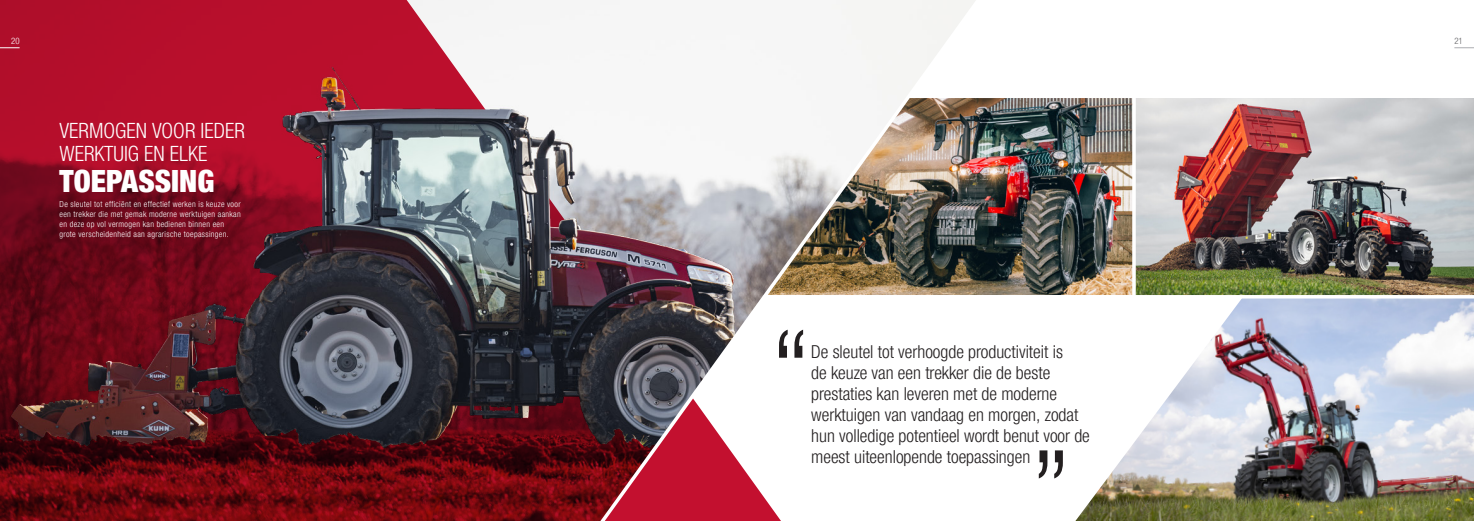
<style>
.page{position:relative;width:1474px;height:521px;background:#fff}
.page>*{position:absolute;margin:0;border:0;box-sizing:border-box;transform-origin:0 0}
.Pull-out_quote_text{font:300 condensed 116.81px "Helvetica Neue LTW1 G";color:#231f20}
.Headings-WHite{font:900 condensed 30.62px "Helvetica Neue LTW1 G";color:#fff}
.Headings-WHite-2{font:300 condensed 21px/22.8px "Helvetica Neue LTW1 G";color:#fff}
.Pull-out_quote_text-2{font:300 condensed 17.85px/21px "Helvetica Neue LTW1 G";color:#231f20}
.t1{font:300 condensed 8.75px "Helvetica Neue LTW1 G";color:#fff}
.t2{font:300 condensed 8.75px "Helvetica Neue LTW1 G";color:#5f5f62}
.Body_Copy-White{font:300 condensed 8.31px/10px "Helvetica Neue LTW1 G";letter-spacing:.04em;color:#fff}
</style>
<div class="page">
<img style="left:999px;top:98px;width:133px;height:197px">
<img style="left:1075px;top:298px;width:398px;height:223px">
<img style="left:1135px;top:98px;width:338px;height:197px">
<svg style="left:0;top:0;width:581px;height:521px;background:#78303d"></svg>
<img style="left:581px;top:0;width:418px;height:521px">
<svg style="left:1454px;top:48px;width:19px;height:1px"></svg>
<svg style="left:0;top:48px;width:20px;height:1px"></svg>
<p class="t1" style="left:11px;top:36px;width:10px">20</p>
<p class="t2" style="left:1454px;top:35px;width:10px">21</p>
<p class="Headings-WHite-2" style="left:60px;top:120px;width:187px">VERMOGEN VOOR IEDER<br>WERKTUIG EN ELKE</p>
<p class="Headings-WHite" style="left:60px;top:162px;width:156px">TOEPASSING</p>
<p class="Body_Copy-White" style="left:60px;top:199px;width:183px">De sleutel tot efficiënt en effectief werken is keuze voor een trekker die met gemak moderne werktuigen aankan en deze op vol vermogen kan bedienen binnen een grote verscheidenheid aan agrarische toepassingen.</p>
<p class="Pull-out_quote_text" style="left:770px;top:304px;width:43px">“</p>
<p class="Pull-out_quote_text-2" style="left:811px;top:341px;width:280px">De sleutel tot verhoogde productiviteit is<br>de keuze van een trekker die de beste prestaties kan leveren met de moderne werktuigen van vandaag en morgen, zodat hun volledige potentieel wordt benut voor de meest uiteenlopende toepassingen</p>
<p class="Pull-out_quote_text" style="left:1030px;top:424px;width:43px">”</p>
</div>
